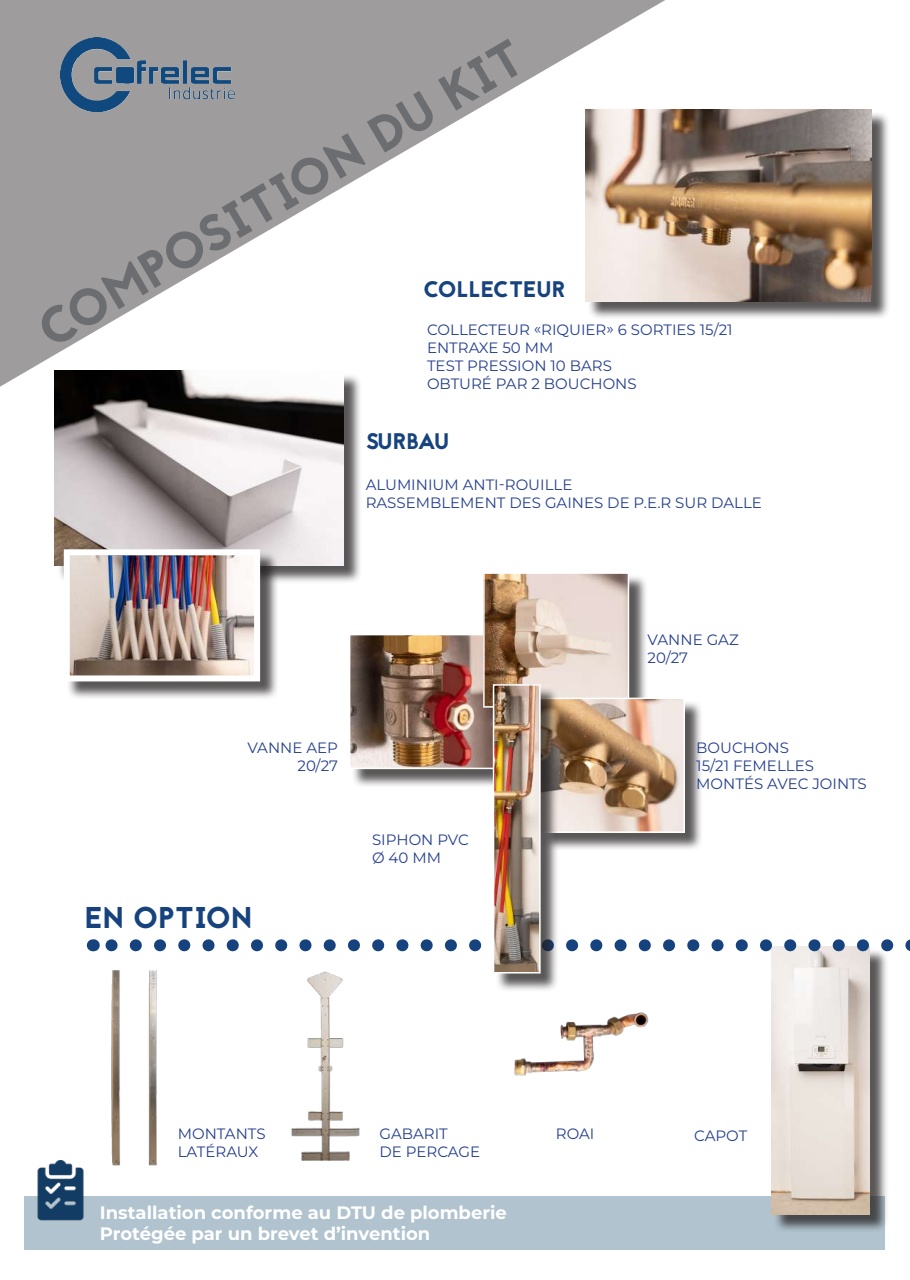
<style>
.page{position:relative;width:910px;height:1280px;background:#fff}
.page>*{position:absolute;margin:0;border:0;box-sizing:border-box;transform-origin:0 0}
.t1{font:51px "Jaapokki";color:#6c6d70}
.t2{font:30px "Jaapokki";letter-spacing:.01em;color:#16437e}
.t3{font:22.5px "Jaapokki";color:#16437e}
.t4{font:700 18px/21.6px "Montserrat";color:#fff}
.t5{font:15px/18px "Montserrat";color:#253f8e}
</style>
<div class="page">
<svg style="left:0;top:0;width:665px;height:566px"></svg>
<div style="left:57px;top:373px;width:305px;height:211px;background:#231f20;opacity:.75"></div>
<img style="left:55px;top:371px;width:289px;height:194px">
<div style="left:66px;top:552px;width:213px;height:148px;background:#231f20;opacity:.75"></div>
<img style="left:71px;top:556px;width:182px;height:118px">
<div style="left:64px;top:549px;width:196px;height:132px;border:6px solid #fff"></div>
<div style="left:24px;top:1196px;width:860px;height:54px;background:#b0c3ce"></div>
<img style="left:37px;top:1160px;width:47px;height:61px">
<div style="left:588px;top:111px;width:302px;height:209px;background:#231f20;opacity:.75"></div>
<img style="left:585px;top:109px;width:286px;height:192px">
<div style="left:773px;top:948px;width:115px;height:285px;background:#231f20;opacity:.75"></div>
<img style="left:771px;top:951px;width:99px;height:263px">
<svg style="left:105px;top:939px;width:805px;height:12px"></svg>
<svg style="left:93px;top:939px;width:1px;height:12px"></svg>
<img style="left:58px;top:970px;width:99px;height:208px">
<img style="left:291px;top:971px;width:69px;height:190px">
<div style="left:351px;top:636px;width:163px;height:152px;background:#231f20;opacity:.75"></div>
<img style="left:352px;top:637px;width:140px;height:129px">
<div style="left:349px;top:634px;width:146px;height:135px;border:2px solid #fff"></div>
<div style="left:485px;top:575px;width:163px;height:151px;background:#231f20;opacity:.75"></div>
<img style="left:486px;top:575px;width:140px;height:130px">
<div style="left:483px;top:572px;width:146px;height:136px;border:2px solid #fff"></div>
<div style="left:541px;top:700px;width:163px;height:152px;background:#231f20;opacity:.75"></div>
<img style="left:559px;top:701px;width:123px;height:129px">
<div style="left:539px;top:698px;width:146px;height:135px;border:2px solid #fff"></div>
<div style="left:495px;top:686px;width:64px;height:306px;background:#231f20;opacity:.75"></div>
<img style="left:496px;top:687px;width:42px;height:283px">
<div style="left:493px;top:684px;width:48px;height:289px;border:2px solid #fff"></div>
<img style="left:514px;top:1012px;width:135px;height:64px">
<img style="left:60px;top:38px;width:174px;height:73px">
<h1 class="t1" style="left:23px;top:302px;width:556px;rotate:-30deg">COMPOSITION DU KIT</h1>
<h3 class="t3" style="left:423px;top:273px;width:144px">COLLECTEUR</h3>
<p class="t5" style="left:427px;top:320px;width:307px">COLLECTEUR «RIQUIER» 6 SORTIES 15/21<br>ENTRAXE 50 MM<br>TEST PRESSION 10 BARS<br>OBTURÉ PAR 2 BOUCHONS</p>
<h3 class="t3" style="left:366px;top:426px;width:85px">SURBAU</h3>
<p class="t5" style="left:366px;top:475px;width:398px">ALUMINIUM ANTI-ROUILLE<br>RASSEMBLEMENT DES GAINES DE P.E.R SUR DALLE</p>
<p class="t5" style="left:247px;top:738px;width:92px;text-align:right">VANNE AEP<br>20/27</p>
<h2 class="t2" style="left:85px;top:896px;width:169px">EN OPTION</h2>
<p class="t5" style="left:372px;top:830px;width:98px">SIPHON PVC<br>Ø 40 MM</p>
<p class="t5" style="left:648px;top:630px;width:93px">VANNE GAZ<br>20/27</p>
<p class="t5" style="left:696px;top:738px;width:172px">BOUCHONS<br>15/21 FEMELLES<br>MONTÉS AVEC JOINTS</p>
<p class="t5" style="left:178px;top:1124px;width:89px">MONTANTS<br>LATÉRAUX</p>
<p class="t5" style="left:379px;top:1124px;width:102px">GABARIT<br>DE PERCAGE</p>
<p class="t4" style="left:100px;top:1201px;width:408px">Installation conforme au DTU de plomberie<br>Protégée par un brevet d’invention</p>
<p class="t5" style="left:556px;top:1124px;width:40px">ROAI</p>
<p class="t5" style="left:694px;top:1126px;width:55px">CAPOT</p>
</div>
